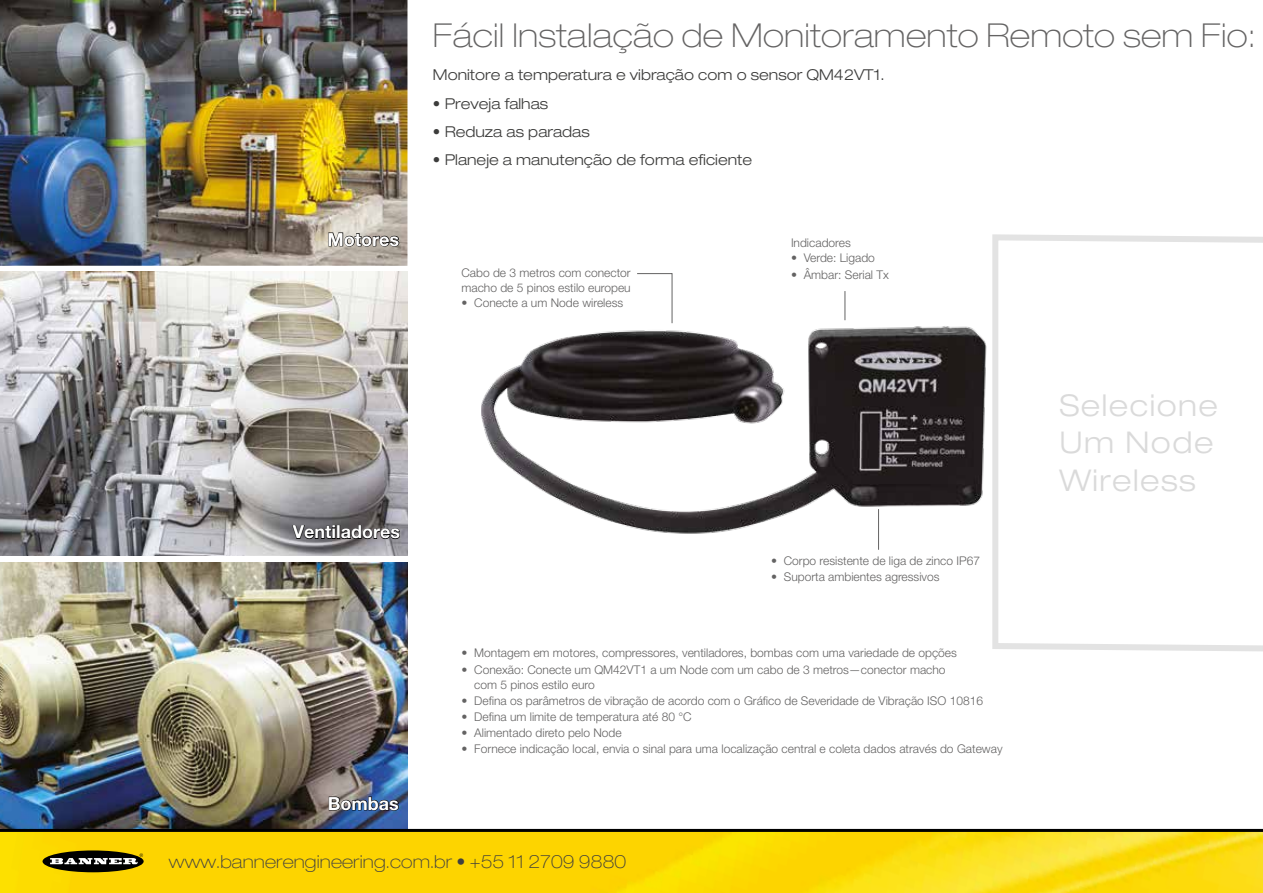
<style>
.page{position:relative;width:1263px;height:893px;background:#fff}
.page>*{position:absolute;margin:0;border:0;box-sizing:border-box;transform-origin:0 0}
.t1{font:100 expanded 33px "Helvetica Neue LT Pro";letter-spacing:.01em;color:#646363}
.t2{font:300 expanded 30px/37.5px "Helvetica Neue LT Pro";letter-spacing:.05em;color:#dadada}
.t3{font:100 expanded 18px "Helvetica Neue LT Pro";letter-spacing:.01em;color:#404041}
.t4{font:700 18px "Helvetica Neue LT Pro";color:#fff}
.t5{font:300 expanded 15px "Helvetica Neue LT Pro";color:#3c3c3b}
.t6{font:300 12px/15px "Helvetica Neue LT Pro";color:#646363}
.s1{color:#3c3c3b}
</style>
<div class="page">
<img style="left:0;top:562px;width:407px;height:267px">
<img style="left:0;top:272px;width:407px;height:283px">
<img style="left:0;top:0;width:407px;height:266px">
<img style="left:0;top:832px;width:1263px;height:61px">
<hr style="left:0;top:829px;width:1263px;height:3px;background:#000">
<svg style="left:43px;top:850px;width:101px;height:22px"></svg>
<svg style="left:50px;top:853px;width:93px;height:11px"></svg>
<svg style="left:992px;top:234px;width:271px;height:418px"></svg>
<img style="left:482px;top:320px;width:505px;height:214px">
<svg style="left:636px;top:273px;width:37px;height:51px"></svg>
<svg style="left:844px;top:291px;width:1px;height:29px"></svg>
<hr style="left:878px;top:509px;width:1px;height:41px;background:#646363">
<svg style="left:328px;top:232px;width:71px;height:15px"></svg>
<svg style="left:292px;top:525px;width:43px;height:14px"></svg>
<div style="left:337px;top:525px;width:3px;height:14px;border:1px solid #000"></div>
<svg style="left:341px;top:525px;width:59px;height:14px"></svg>
<svg style="left:328px;top:796px;width:71px;height:15px"></svg>
<h1 class="t1" style="left:433px;top:16px;width:824px">Fácil Instalação de Monitoramento Remoto sem Fio:</h1>
<h3 class="t4" style="left:328px;top:228px;width:73px">Motores</h3>
<p class="t5" style="left:433px;top:66px;width:453px">Monitore a temperatura e vibração com o sensor QM42VT1.</p>
<p class="t5" style="left:433px;top:95px;width:117px">• Preveja falhas</p>
<p class="t5" style="left:433px;top:123px;width:158px">• Reduza as paradas</p>
<p class="t5" style="left:433px;top:151px;width:321px">• Planeje a manutenção de forma eficiente</p>
<p class="t6" style="left:791px;top:235px;width:61px">Indicadores</p>
<p class="t6" style="left:791px;top:250px;width:85px">• Verde: Ligado</p>
<p class="t6" style="left:461px;top:265px;width:171px">Cabo de 3 metros com conector</p>
<p class="t6" style="left:791px;top:266px;width:99px">• Âmbar: Serial Tx</p>
<p class="t6" style="left:461px;top:280px;width:171px">macho de 5 pinos estilo europeu</p>
<p class="t6" style="left:461px;top:295px;width:163px">• Conecte a um Node wireless</p>
<h3 class="t4" style="left:293px;top:521px;width:109px">Ventiladores</h3>
<h3 class="t4" style="left:328px;top:792px;width:72px">Bombas</h3>
<p class="t6" style="left:771px;top:553px;width:211px">• Corpo resistente de liga de zinco IP67</p>
<p class="t6" style="left:771px;top:569px;width:170px">• Suporta ambientes agressivos</p>
<p class="t6" style="left:461px;top:645px;width:497px">• Montagem em motores, compressores, ventiladores, bombas com uma variedade de opções</p>
<p class="t6" style="left:474px;top:661px;width:473px;text-indent:-13px">• Conexão: Conecte um QM42VT1 a um Node com um cabo de 3 metros—conector macho com 5 pinos estilo euro</p>
<p class="t6" style="left:461px;top:693px;width:523px">• Defina os parâmetros de vibração de acordo com o Gráfico de Severidade de Vibração ISO 10816</p>
<p class="t6" style="left:461px;top:709px;width:232px">• Defina um limite de temperatura até 80 °C</p>
<p class="t6" style="left:461px;top:725px;width:162px">• Alimentado direto pelo Node</p>
<p class="t6" style="left:461px;top:741px;width:542px">• Fornece indicação local, envia o sinal para uma localização central e coleta dados através do Gateway</p>
<h3 class="t3" style="left:169px;top:850px;width:459px">www.bannerengineering.com.br • <span class="s1">+55 11 2709 9880</span></h3>
<h2 class="t2" style="left:1059px;top:386px;width:160px">Selecione<br>Um Node<br>Wireless</h2>
</div>
